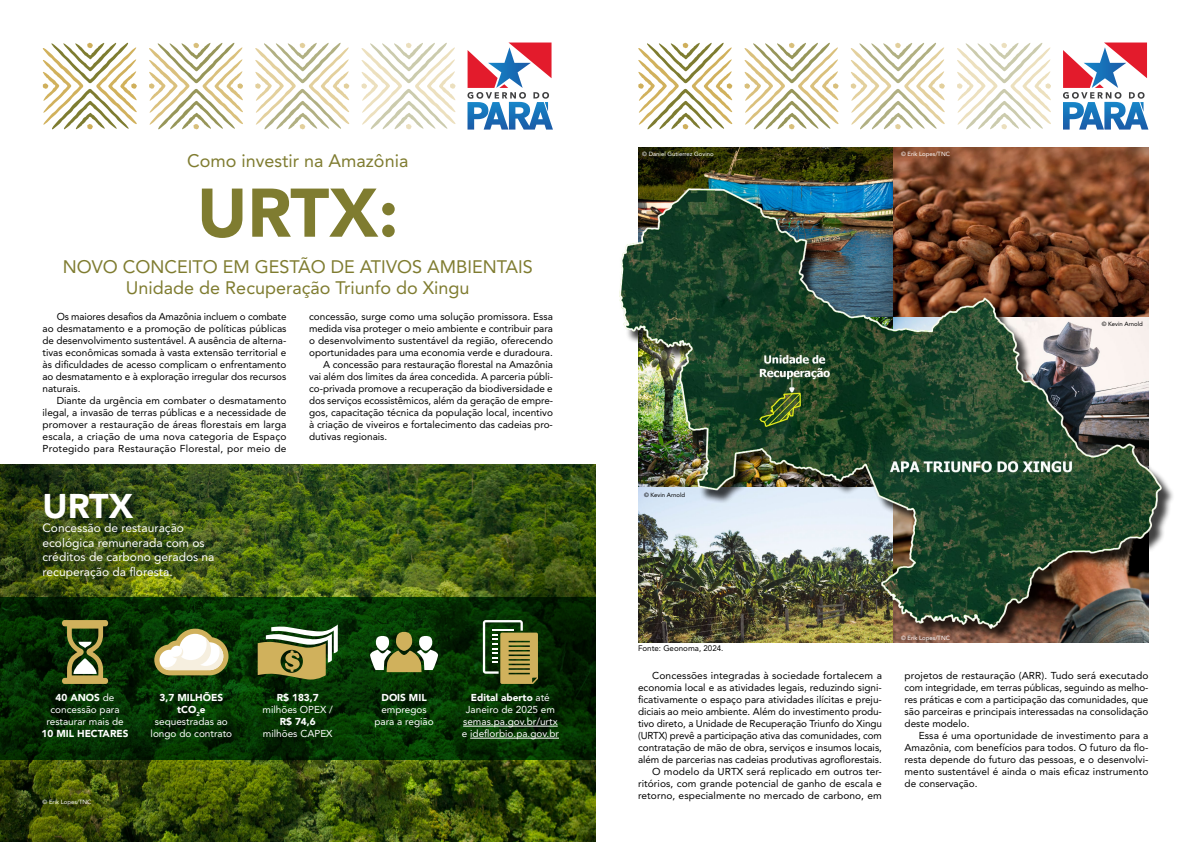
<style>
.page{position:relative;width:1191px;height:842px;background:#fff}
.page>*{position:absolute;margin:0;border:0;box-sizing:border-box;transform-origin:0 0}
.t1{font:900 68px "Avenir LT Std";color:#7f7c30}
.t2{font:900 34px "Avenir LT Std";color:#fff}
.t3{font:18px/21.6px "Avenir LT Std";color:#7f7c30;text-align:center}
.t4{font:12px/14.4px "Avenir LT Std";color:#fff}
.t5{font:10px/12px "Avenir LT Std";color:#000;text-align:justify}
.t6{font:10px/12px "Avenir LT Std";color:#fff;text-align:center}
.t7{font:900 10px "Avenir LT Std";color:#fff}
.t8{font:8px "Avenir LT Std";color:#000}
.t9{font:6px "Avenir LT Std";color:#fff}
.t10{font:6px "Avenir LT Std";color:#000}
.s1{font-weight:900}
</style>
<div class="page">
<img style="left:638px;top:147px;width:510px;height:42px">
<img style="left:0;top:465px;width:595px;height:377px">
<svg style="left:43px;top:43px;width:94px;height:87px"></svg>
<svg style="left:638px;top:43px;width:94px;height:87px"></svg>
<svg style="left:149px;top:43px;width:94px;height:87px"></svg>
<svg style="left:744px;top:43px;width:94px;height:87px"></svg>
<svg style="left:255px;top:43px;width:94px;height:87px"></svg>
<svg style="left:850px;top:43px;width:95px;height:87px"></svg>
<svg style="left:361px;top:43px;width:95px;height:87px"></svg>
<svg style="left:957px;top:43px;width:94px;height:87px"></svg>
<svg style="left:0;top:597px;width:595px;height:163px;background:#042f02"></svg>
<svg style="left:154px;top:629px;width:74px;height:46px"></svg>
<svg style="left:62px;top:620px;width:46px;height:64px;background:#737741"></svg>
<div style="left:396px;top:632px;width:16px;height:19px;background:#d0b15c;border-radius:50%"></div>
<svg style="left:370px;top:636px;width:68px;height:36px"></svg>
<svg style="left:258px;top:624px;width:80px;height:55px;background:#8c9159"></svg>
<svg style="left:483px;top:620px;width:55px;height:64px;background:#7e8247"></svg>
<hr style="left:463px;top:726px;width:94px;height:1px;background:#fff">
<hr style="left:470px;top:738px;width:89px;height:1px;background:#fff">
<div style="left:621px;top:191px;width:554px;height:451px;background:#000;opacity:.75"></div>
<img style="left:619px;top:189px;width:542px;height:440px">
<svg style="left:467px;top:43px;width:86px;height:87px"></svg>
<svg style="left:1063px;top:43px;width:85px;height:87px"></svg>
<h3 class="t3" style="left:187px;top:150px;width:223px">Como investir na Amazônia</h3>
<h1 class="t1" style="left:197px;top:172px;width:203px">URTX:</h1>
<h3 class="t3" style="left:63px;top:256px;width:471px">NOVO CONCEITO EM GESTÃO DE ATIVOS AMBIENTAIS<br>Unidade de Recuperação Triunfo do Xingu</h3>
<p class="t5" style="left:43px;top:311px;width:245px;text-indent:14px">Os maiores desafios da Amazônia incluem o combate ao desmatamento e a promoção de políticas públicas de desenvolvimento sustentável. A ausência de alterna&shy;tivas econômicas somada à vasta extensão territorial e às dificuldades de acesso complicam o enfrentamento ao desmatamento e à exploração irregular dos recursos naturais.</p>
<p class="t5" style="left:43px;top:395px;width:245px;text-indent:14px">Diante da urgência em combater o desmatamento ilegal, a invasão de terras públicas e a necessidade de promover a restauração de áreas florestais em larga escala, a criação de uma nova categoria de Espaço Protegido para Restauração Florestal, por meio de</p>
<h2 class="t2" style="left:43px;top:486px;width:92px">URTX</h2>
<p class="t4" style="left:43px;top:521px;width:173px">Concessão de restauração ecológica remunerada com os créditos de carbono gerados na recuperação da floresta.</p>
<p class="t5" style="left:309px;top:311px;width:245px">concessão, surge como uma solução promissora. Essa</p>
<p class="t5" style="left:309px;top:323px;width:245px">medida visa proteger o meio ambiente e contribuir para</p>
<p class="t5" style="left:309px;top:335px;width:245px">o desenvolvimento sustentável da região, oferecendo</p>
<p class="t5" style="left:309px;top:347px;width:245px">oportunidades para uma economia verde e duradoura.</p>
<p class="t5" style="left:323px;top:359px;width:231px">A concessão para restauração florestal na Amazônia</p>
<p class="t5" style="left:309px;top:371px;width:245px">vai além dos limites da área concedida. A parceria públi-</p>
<p class="t5" style="left:309px;top:383px;width:245px">co-privada promove a recuperação da biodiversidade e</p>
<p class="t5" style="left:309px;top:395px;width:245px">dos serviços ecossistêmicos, além da geração de empre-</p>
<p class="t5" style="left:309px;top:407px;width:245px">gos, capacitação técnica da população local, incentivo</p>
<p class="t5" style="left:309px;top:419px;width:245px">à criação de viveiros e fortalecimento das cadeias pro-</p>
<p class="t5" style="left:309px;top:431px;width:80px">dutivas regionais.</p>
<p class="t6" style="left:46px;top:692px;width:79px"><span class="s1">40 ANOS</span> de concessão para restaurar mais de</p>
<p class="t7" style="left:42px;top:728px;width:89px">10 MIL HECTARES</p>
<p class="t6" style="left:151px;top:692px;width:83px"><span class="s1">3,7 MILHÕES tCO</span><sub>2</sub><span class="s1">e </span>sequestradas ao longo do contrato</p>
<p class="t7" style="left:381px;top:692px;width:47px">DOIS MIL</p>
<p class="t7" style="left:277px;top:692px;width:43px">R$ 183,7</p>
<p class="t6" style="left:262px;top:704px;width:72px">milhões OPEX /</p>
<p class="t7" style="left:280px;top:716px;width:38px">R$ 74,6</p>
<p class="t6" style="left:263px;top:728px;width:71px">milhões CAPEX</p>
<p class="t6" style="left:374px;top:704px;width:61px">empregos para a região</p>
<p class="t9" style="left:43px;top:798px;width:50px">© Erik Lopes/TNC</p>
<p class="t6" style="left:462px;top:692px;width:99px"><span class="s1">Edital aberto</span> até<br>Janeiro de 2025 em semas.pa.gov.br/urtx e ideflorbio.pa.gov.br</p>
<p class="t9" style="left:642px;top:150px;width:73px">© Daniel Gutierrez Govino</p>
<p class="t10" style="left:644px;top:491px;width:43px">© Kevin Arnold</p>
<p class="t8" style="left:638px;top:643px;width:87px">Fonte: Geonoma, 2024.</p>
<p class="t9" style="left:901px;top:150px;width:50px">© Erik Lopes/TNC</p>
<p class="t9" style="left:901px;top:634px;width:50px">© Erik Lopes/TNC</p>
<p class="t10" style="left:1101px;top:320px;width:43px">© Kevin Arnold</p>
<p class="t5" style="left:638px;top:670px;width:245px;text-align:right">Concessões integradas à sociedade fortalecem a economia local e as atividades legais, reduzindo signi&shy;ficativamente o espaço para atividades ilícitas e preju&shy;diciais ao meio ambiente. Além do investimento produ&shy;tivo direto, a Unidade de Recuperação Triunfo do Xingu (URTX) prevê a participação ativa das comunidades, com contratação de mão de obra, serviços e insumos locais, além de parcerias nas cadeias produtivas agroflorestais.<br>O modelo da URTX será replicado em outros ter&shy;ritórios, com grande potencial de ganho de escala e retorno, especialmente no mercado de carbono, em</p>
<p class="t5" style="left:904px;top:670px;width:245px">projetos de restauração (ARR). Tudo será executado com integridade, em terras públicas, seguindo as melho&shy;res práticas e com a participação das comunidades, que são parceiras e principais interessadas na consolidação deste modelo.</p>
<p class="t5" style="left:904px;top:730px;width:245px;text-indent:14px">Essa é uma oportunidade de investimento para a Amazônia, com benefícios para todos. O futuro da flo&shy;resta depende do futuro das pessoas, e o desenvolvi&shy;mento sustentável é ainda o mais eficaz instrumento de conservação.</p>
</div>
